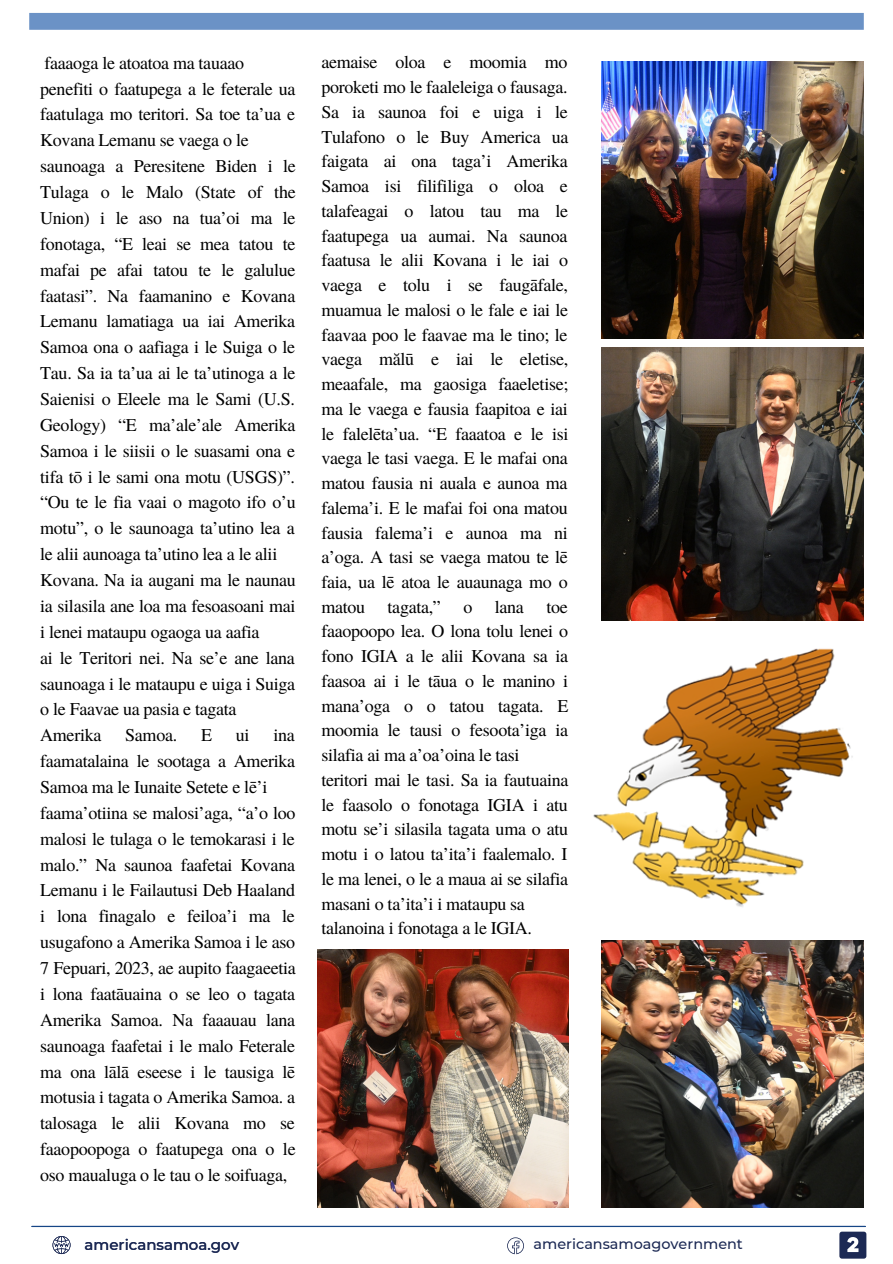
<style>
.page{position:relative;width:893px;height:1264px;background:#fff}
.page>*{position:absolute;margin:0;border:0;box-sizing:border-box;transform-origin:0 0}
.t1{font:18px/25.8px "Te X Gyre Termes";letter-spacing:-.015em;color:#000}
.t2{font:500 15px "Montserrat";color:#1c2954}
.t3{font:500 14.4px "Montserrat";color:#1c2954}
</style>
<div class="page">
<div style="left:29px;top:13px;width:834px;height:17px;background:#6b92c6"></div>
<svg style="left:507px;top:1237px;width:17px;height:17px"></svg>
<hr style="left:32px;top:1225px;width:833px;height:1px;background:#164686">
<svg style="left:52px;top:1236px;width:18px;height:17px"></svg>
<svg style="left:839px;top:1231px;width:27px;height:27px"></svg>
<img style="left:601px;top:61px;width:262px;height:277px">
<img style="left:601px;top:347px;width:262px;height:273px">
<img style="left:317px;top:949px;width:251px;height:258px">
<img style="left:601px;top:940px;width:262px;height:267px">
<img style="left:593px;top:648px;width:260px;height:259px">
<p class="t1" style="left:40px;top:49px;width:257px">faaaoga le atoatoa ma tauaao penefiti o faatupega a le feterale ua faatulaga mo teritori. Sa toe ta’ua e<br>Kovana Lemanu se vaega o le saunoaga a Peresitene Biden i le<br>Tulaga o le Malo (State of the<br>Union) i le aso na tua’oi ma le fonotaga, “E leai se mea tatou te mafai pe afai tatou te le galulue faatasi”. Na faamanino e Kovana<br>Lemanu lamatiaga ua iai Amerika<br>Samoa ona o aafiaga i le Suiga o le<br>Tau. Sa ia ta’ua ai le ta’utinoga a le<br>Saienisi o Eleele ma le Sami (U.S.<br>Geology) “E ma’ale’ale Amerika<br>Samoa i le siisii o le suasami ona e tifa tō i le sami ona motu (USGS)”. “Ou te le fia vaai o magoto ifo o’u motu”, o le saunoaga ta’utino lea a le alii aunoaga ta’utino lea a le alii<br>Kovana. Na ia augani ma le naunau ia silasila ane loa ma fesoasoani mai i lenei mataupu ogaoga ua aafia<br>ai le Teritori nei. Na se’e ane lana saunoaga i le mataupu e uiga i Suiga o le Faavae ua pasia e tagata<br>Amerika</p>
<p class="t1" style="left:125px;top:721px;width:53px">Samoa.</p>
<p class="t1" style="left:201px;top:721px;width:12px">E</p>
<p class="t1" style="left:236px;top:721px;width:15px">ui</p>
<p class="t1" style="left:40px;top:721px;width:257px;text-indent:233px">ina faamatalaina le sootaga a Amerika<br>Samoa ma le Iunaite Setete e lē’i faama’otiina se malosi’aga, “a’o loo malosi le tulaga o le temokarasi i le malo.” Na saunoa faafetai Kovana<br>Lemanu i le Failautusi Deb Haaland i lona finagalo e feiloa’i ma le usugafono a Amerika Samoa i le aso<br>7 Fepuari, 2023, ae aupito faagaeetia i lona faatāuaina o se leo o tagata<br>Amerika Samoa. Na faaauau lana saunoaga faafetai i le malo Feterale ma ona lālā eseese i le tausiga lē motusia i tagata o Amerika Samoa. a talosaga le alii Kovana mo se faaopoopoga o faatupega ona o le oso maualuga o le tau o le soifuaga,</p>
<p class="t1" style="left:321px;top:49px;width:248px;line-height:24.8px">aemaise oloa e moomia mo poroketi mo le faaleleiga o fausaga.<br>Sa ia saunoa foi e uiga i le<br>Tulafono o le Buy America ua faigata ai ona taga’i Amerika<br>Samoa isi filifiliga o oloa e talafeagai o latou tau ma le faatupega ua aumai. Na saunoa faatusa le alii Kovana i le iai o vaega e tolu i se faugāfale, muamua le malosi o le fale e iai le faavaa poo le faavae ma le tino; le vaega mălū e iai le eletise, meaafale, ma gaosiga faaeletise; ma le vaega e fausia faapitoa e iai le falelēta’ua. “E faaatoa e le isi vaega le tasi vaega. E le mafai ona matou fausia ni auala e aunoa ma falema’i. E le mafai foi ona matou fausia falema’i e aunoa ma ni a’oga. A tasi se vaega matou te lē faia, ua lē atoa le auaunaga mo o matou tagata,” o lana toe faaopoopo lea. O lona tolu lenei o fono IGIA a le alii Kovana sa ia faasoa ai i le tāua o le manino i mana’oga o o tatou tagata. E moomia le tausi o fesoota’iga ia silafia ai ma a’oa’oina le tasi teritori mai le tasi. Sa ia fautuaina le faasolo o fonotaga IGIA i atu motu se’i silasila tagata uma o atu motu i o latou ta’ita’i faalemalo. I le ma lenei, o le a maua ai se silafia masani o ta’ita’i i mataupu sa talanoina i fonotaga a le IGIA.</p>
<p class="t2" style="left:85px;top:1235px;width:156px">americansamoa.gov</p>
<p class="t3" style="left:533px;top:1235px;width:211px">americansamoagovernment</p>
</div>
